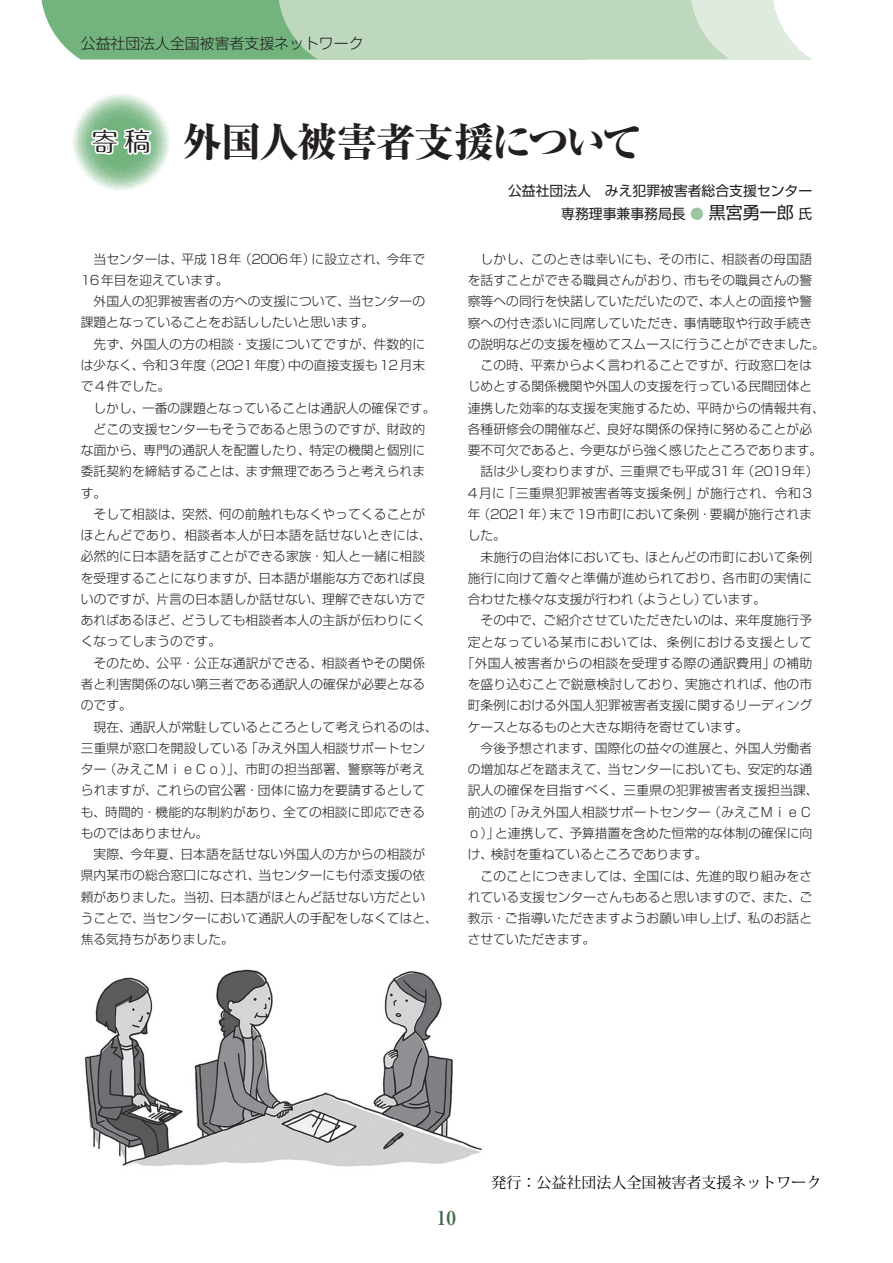
<style>
.page{position:relative;width:893px;height:1263px;background:#fff}
.page>*{position:absolute;margin:0;border:0;box-sizing:border-box;transform-origin:0 0}
.t1{font:800 40.35px "Ryumin Pro";letter-spacing:-.055em;color:#231f20}
.t2{font:700 19.2px "Ryumin Pro";color:#3c6a48}
.t3{font:15px "Koz Min Pr 6 N";color:#000}
.t4{font:300 14.85px "Shin Go Pro";color:#231f20}
.t5{font:13.8px/23.4px "Shin Go Pro";color:#231f20;text-align:right}
.t6{font:300 12.75px/21.3px "Shin Go Pro";letter-spacing:.005em;color:#231f20}
.t7{font:300 12.75px "Shin Go Pro";letter-spacing:.025em;color:#231f20}
.t8{font:300 12.75px "Shin Go Pro";letter-spacing:.04em;color:#231f20}
.s1{color:#9cc59f}
.s2{font-size:16.95px}
</style>
<div class="page">
<svg style="left:41px;top:0;width:771px;height:60px;background:#add0b0"></svg>
<svg style="left:70px;top:91px;width:102px;height:102px;background:#a8d0b0"></svg>
<img style="left:84px;top:969px;width:398px;height:198px">
<p class="t4" style="left:81px;top:31px;width:284px">公益社団法人全国被害者支援ネットワーク</p>
<h1 class="t1" style="left:91px;top:110px;width:552px"><sup>寄稿</sup> 外国人被害者支援について</h1>
<p class="t5" style="left:508px;top:177px;width:306px">公益社団法人　みえ犯罪被害者総合支援センター専務理事兼事務局長 <span class="s1">●</span> <span class="s2">黒宮勇一郎</span>氏</p>
<p class="t6" style="left:81px;top:247px;width:346px;text-indent:13px">当センターは、平成18年（2006年）に設立され、今年で<br>16年目を迎えています。</p>
<p class="t6" style="left:81px;top:289px;width:346px;text-indent:13px">外国人の犯罪被害者の方への支援について、当センターの課題となっていることをお話ししたいと思います。</p>
<p class="t6" style="left:81px;top:332px;width:346px;text-align:justify;text-indent:13px">先ず、外国人の方の相談・支援についてですが、件数的には少なく、令和3年度（2021年度）中の直接支援も12月末で4件でした。</p>
<p class="t6" style="left:94px;top:395px;width:343px">しかし、一番の課題となっていることは通訳人の確保です。</p>
<p class="t6" style="left:94px;top:417px;width:333px">どこの支援センターもそうであると思うのですが、財政的</p>
<p class="t6" style="left:81px;top:438px;width:346px">な面から、専門の通訳人を配置したり、特定の機関と個別に</p>
<p class="t6" style="left:81px;top:459px;width:346px">委託契約を締結することは、まず無理であろうと考えられま</p>
<p class="t6" style="left:81px;top:480px;width:27px">す。</p>
<p class="t6" style="left:94px;top:502px;width:333px">そして相談は、突然、何の前触れもなくやってくることが</p>
<p class="t7" style="left:81px;top:525px;width:352px">ほとんどであり、相談者本人が日本語を話せないときには、</p>
<p class="t6" style="left:81px;top:544px;width:346px">必然的に日本語を話すことができる家族・知人と一緒に相談</p>
<p class="t6" style="left:81px;top:566px;width:346px">を受理することになりますが、日本語が堪能な方であれば良</p>
<p class="t6" style="left:81px;top:587px;width:346px">いのですが、片言の日本語しか話せない、理解できない方で</p>
<p class="t6" style="left:81px;top:608px;width:346px">あればあるほど、どうしても相談者本人の主訴が伝わりにく</p>
<p class="t6" style="left:81px;top:629px;width:142px">くなってしまうのです。</p>
<p class="t6" style="left:94px;top:651px;width:333px">そのため、公平・公正な通訳ができる、相談者やその関係</p>
<p class="t6" style="left:81px;top:672px;width:346px">者と利害関係のない第三者である通訳人の確保が必要となる</p>
<p class="t6" style="left:81px;top:693px;width:53px">のです。</p>
<p class="t6" style="left:94px;top:714px;width:346px">現在、通訳人が常駐しているところとして考えられるのは、</p>
<p class="t6" style="left:81px;top:736px;width:346px">三重県が窓口を開設している「みえ外国人相談サポートセン</p>
<p class="t6" style="left:81px;top:757px;width:346px">ター（みえこＭｉｅＣｏ）」、市町の担当部署、警察等が考え</p>
<p class="t6" style="left:81px;top:778px;width:346px">られますが、これらの官公署・団体に協力を要請するとして</p>
<p class="t6" style="left:81px;top:799px;width:346px">も、時間的・機能的な制約があり、全ての相談に即応できる</p>
<p class="t6" style="left:81px;top:821px;width:129px">ものではありません。</p>
<p class="t6" style="left:94px;top:842px;width:333px">実際、今年夏、日本語を話せない外国人の方からの相談が</p>
<p class="t6" style="left:81px;top:863px;width:346px">県内某市の総合窓口になされ、当センターにも付添支援の依</p>
<p class="t6" style="left:81px;top:884px;width:346px">頼がありました。当初、日本語がほとんど話せない方だとい</p>
<p class="t6" style="left:81px;top:906px;width:359px">うことで、当センターにおいて通訳人の手配をしなくてはと、</p>
<p class="t6" style="left:81px;top:927px;width:155px">焦る気持ちがありました。</p>
<p class="t6" style="left:480px;top:247px;width:333px">しかし、このときは幸いにも、その市に、相談者の母国語</p>
<p class="t6" style="left:468px;top:268px;width:346px">を話すことができる職員さんがおり、市もその職員さんの警</p>
<p class="t6" style="left:468px;top:289px;width:346px">察等への同行を快諾していただいたので、本人との面接や警</p>
<p class="t6" style="left:468px;top:311px;width:346px">察への付き添いに同席していただき、事情聴取や行政手続き</p>
<p class="t6" style="left:468px;top:332px;width:359px">の説明などの支援を極めてスムースに行うことができました。</p>
<p class="t6" style="left:480px;top:353px;width:333px">この時、平素からよく言われることですが、行政窓口をは</p>
<p class="t6" style="left:468px;top:374px;width:346px">じめとする関係機関や外国人の支援を行っている民間団体と</p>
<p class="t6" style="left:468px;top:396px;width:359px">連携した効率的な支援を実施するため、平時からの情報共有、</p>
<p class="t6" style="left:468px;top:417px;width:346px">各種研修会の開催など、良好な関係の保持に努めることが必</p>
<p class="t6" style="left:468px;top:438px;width:356px">要不可欠であると、今更ながら強く感じたところであります。</p>
<p class="t6" style="left:480px;top:459px;width:339px">話は少し変わりますが、三重県でも平成31年（2019年）</p>
<p class="t7" style="left:468px;top:482px;width:346px">4月に「三重県犯罪被害者等支援条例」が施行され、令和3</p>
<p class="t6" style="left:468px;top:502px;width:346px">年（2021年）末で19市町において条例・要綱が施行されま</p>
<p class="t6" style="left:468px;top:523px;width:40px">した。</p>
<p class="t6" style="left:480px;top:544px;width:333px">未施行の自治体においても、ほとんどの市町において条例</p>
<p class="t6" style="left:468px;top:566px;width:346px">施行に向けて着々と準備が進められており、各市町の実情に</p>
<p class="t6" style="left:468px;top:587px;width:300px">合わせた様々な支援が行われ（ようとし）ています。</p>
<p class="t6" style="left:480px;top:608px;width:333px">その中で、ご紹介させていただきたいのは、来年度施行予</p>
<p class="t8" style="left:468px;top:631px;width:346px">定となっている某市においては、条例における支援として</p>
<p class="t7" style="left:461px;top:652px;width:352px">「外国人被害者からの相談を受理する際の通訳費用」の補助</p>
<p class="t6" style="left:468px;top:672px;width:346px">を盛り込むことで鋭意検討しており、実施されれば、他の市</p>
<p class="t6" style="left:468px;top:693px;width:346px">町条例における外国人犯罪被害者支援に関するリーディング</p>
<p class="t6" style="left:468px;top:715px;width:282px">ケースとなるものと大きな期待を寄せています。</p>
<p class="t6" style="left:480px;top:736px;width:333px">今後予想されます、国際化の益々の進展と、外国人労働者</p>
<p class="t6" style="left:468px;top:757px;width:346px">の増加などを踏まえて、当センターにおいても、安定的な通</p>
<p class="t7" style="left:468px;top:780px;width:352px">訳人の確保を目指すべく、三重県の犯罪被害者支援担当課、</p>
<p class="t6" style="left:468px;top:800px;width:346px">前述の「みえ外国人相談サポートセンター（みえこＭｉｅＣ</p>
<p class="t6" style="left:468px;top:821px;width:346px">ｏ）」と連携して、予算措置を含めた恒常的な体制の確保に向</p>
<p class="t6" style="left:468px;top:842px;width:241px">け、検討を重ねているところであります。</p>
<p class="t6" style="left:480px;top:863px;width:333px">このことにつきましては、全国には、先進的取り組みをさ</p>
<p class="t6" style="left:468px;top:885px;width:346px">れている支援センターさんもあると思いますので、また、ご</p>
<p class="t6" style="left:468px;top:906px;width:346px">教示・ご指導いただきますようお願い申し上げ、私のお話と</p>
<p class="t6" style="left:468px;top:927px;width:129px">させていただきます。</p>
<h2 class="t2" style="left:437px;top:1202px;width:21px">10</h2>
<p class="t3" style="left:491px;top:1174px;width:331px">発行：公益社団法人全国被害者支援ネットワーク</p>
</div>
